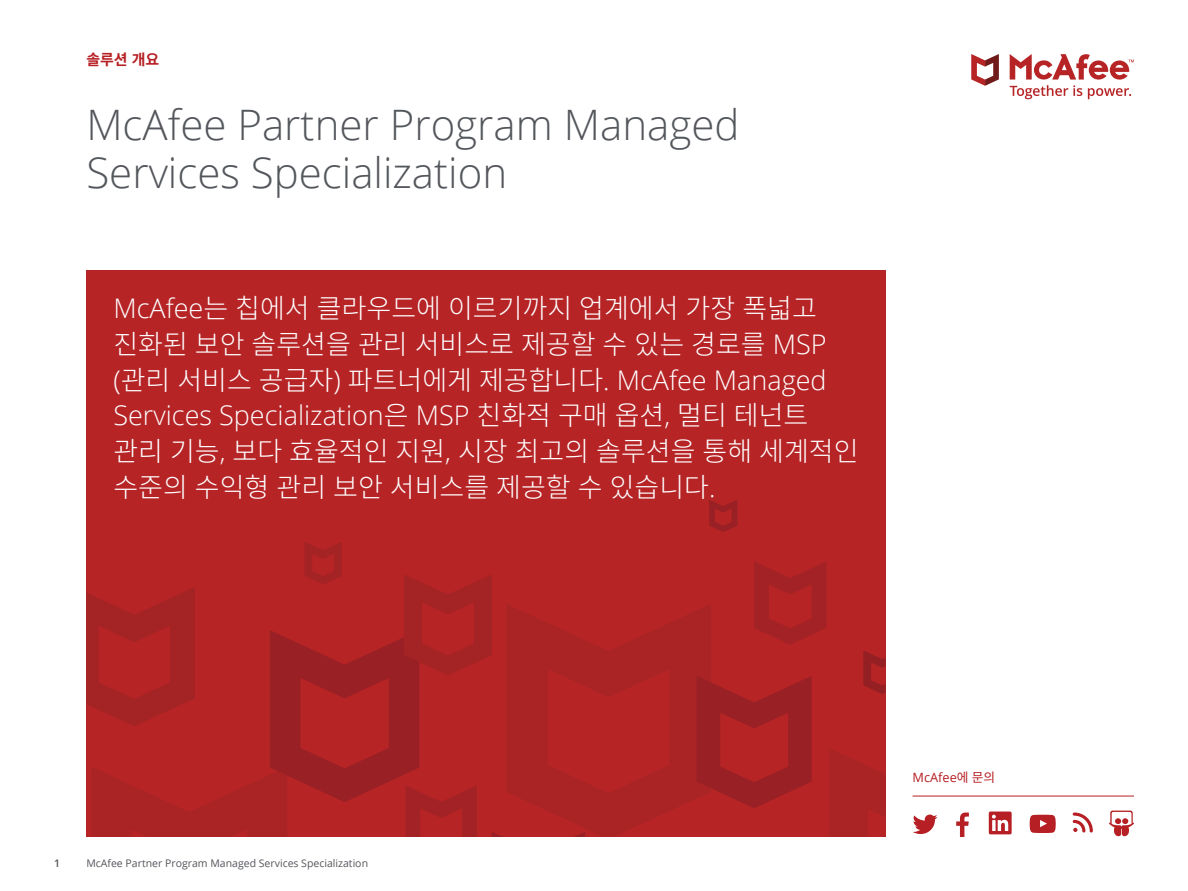
<style>
.page{position:relative;width:1188px;height:891px;background:#fff}
.page>*{position:absolute;margin:0;border:0;box-sizing:border-box;transform-origin:0 0}
.t1{font:300 42px/48px "Open Sans";color:#53565b}
.t2{font:300 27px/36px "Noto Sans CJ Kkr";color:#fff}
.t3{font:300 27px "Open Sans";color:#fff}
.t4{font:700 15px "Noto Sans CJ Kkr";color:#b61f23}
.t5{font:12.75px "Open Sans";color:#b61f23}
.t6{font:10.5px "Open Sans";color:#53565b}
.t7{font:600 10.5px "Open Sans";color:#53565b}
.s1{font-family:"Open Sans"}
.s2{font-family:"Noto Sans CJ Kkr"}
</style>
<div class="page">
<svg style="left:971px;top:54px;width:28px;height:32px"></svg>
<svg style="left:1010px;top:54px;width:124px;height:45px"></svg>
<div style="left:86px;top:270px;width:800px;height:567px;background:#b62426"></div>
<svg style="left:585px;top:604px;width:126px;height:233px;fill:#aa2426"></svg>
<svg style="left:697px;top:676px;width:115px;height:132px"></svg>
<svg style="left:754px;top:562px;width:72px;height:83px"></svg>
<svg style="left:709px;top:500px;width:28px;height:32px"></svg>
<svg style="left:863px;top:650px;width:23px;height:44px"></svg>
<svg style="left:829px;top:749px;width:56px;height:88px"></svg>
<svg style="left:86px;top:542px;width:499px;height:295px"></svg>
<hr style="left:913px;top:796px;width:221px;height:1px;background:#b61f23">
<svg style="left:1073px;top:813px;width:20px;height:20px"></svg>
<svg style="left:913px;top:815px;width:25px;height:19px"></svg>
<svg style="left:989px;top:812px;width:23px;height:22px"></svg>
<svg style="left:956px;top:813px;width:13px;height:24px"></svg>
<svg style="left:1030px;top:815px;width:26px;height:18px"></svg>
<svg style="left:1109px;top:811px;width:25px;height:26px"></svg>
<p class="t4" style="left:86px;top:51px;width:74px">솔루션 개요</p>
<h1 class="t1" style="left:86px;top:100px;width:655px">McAfee Partner Program Managed<br>Services Specialization</h1>
<p class="t2" style="left:113px;top:290px;width:715px"><span class="s1">McAfee</span>는 칩에서 클라우드에 이르기까지 업계에서 가장 폭넓고 진화된 보안 솔루션을 관리 서비스로 제공할 수 있는 경로를 <span class="s1">MSP (</span>관리 서비스 공급자<span class="s1">)</span> 파트너에게 제공합니다<span class="s1">. McAfee Managed</span></p>
<p class="t3" style="left:113px;top:397px;width:697px">Services Specialization<span class="s2">은</span> MSP <span class="s2">친화적 구매 옵션</span>, <span class="s2">멀티 테넌트</span></p>
<p class="t2" style="left:113px;top:434px;width:747px">관리 기능<span class="s1">,</span> 보다 효율적인 지원<span class="s1">,</span> 시장 최고의 솔루션을 통해 세계적인 수준의 수익형 관리 보안 서비스를 제공할 수 있습니다<span class="s1">.</span></p>
<p class="t7" style="left:54px;top:856px;width:7px">1</p>
<p class="t6" style="left:86px;top:856px;width:283px">McAfee Partner Program Managed Services Specialization</p>
<p class="t5" style="left:913px;top:769px;width:84px">McAfee<span class="s2">에 문의</span></p>
</div>
